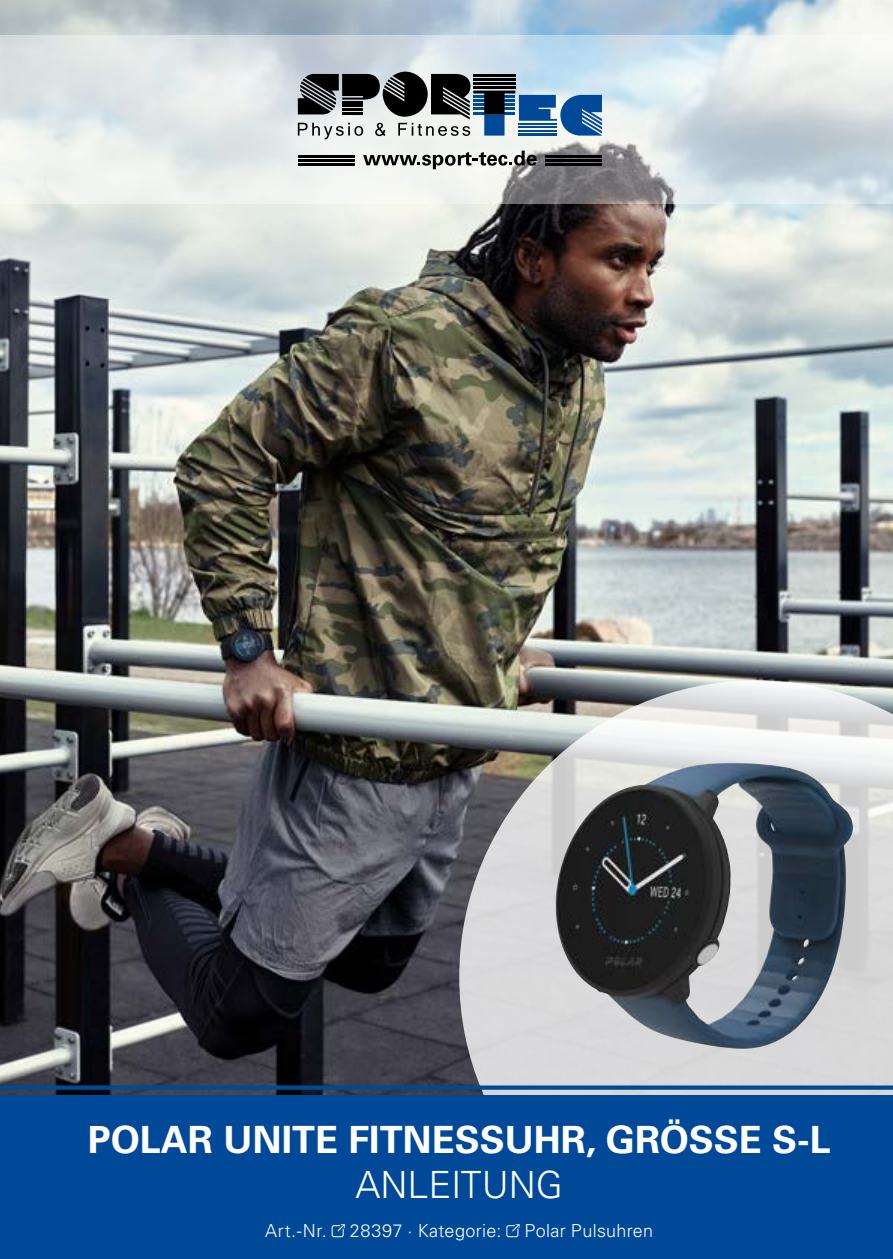
<style>
.page{position:relative;width:893px;height:1259px;background:#fff}
.page>*{position:absolute;margin:0;border:0;box-sizing:border-box;transform-origin:0 0}
.t1{font:700 37.5px "Univers LT Std";color:#fff}
.t2{font:300 37.5px "Univers LT Std";color:#fff}
.t3{font:300 18px "Univers LT Std";letter-spacing:.02em;color:#fff}
</style>
<div class="page">
<img style="left:0;top:0;width:893px;height:1095px">
<svg style="left:0;top:36px;width:893px;height:168px"></svg>
<svg style="left:298px;top:71px;width:304px;height:68px"></svg>
<svg style="left:363px;top:151px;width:174px;height:18px"></svg>
<hr style="left:545px;top:155px;width:57px;height:2px;background:#000">
<hr style="left:545px;top:159px;width:57px;height:2px;background:#000">
<hr style="left:545px;top:163px;width:57px;height:2px;background:#000">
<hr style="left:298px;top:155px;width:56px;height:2px;background:#000">
<hr style="left:298px;top:159px;width:56px;height:2px;background:#000">
<hr style="left:298px;top:163px;width:56px;height:2px;background:#000">
<svg style="left:459px;top:680px;width:434px;height:415px;background:#c5c5c6"></svg>
<svg style="left:0;top:1085px;width:893px;height:4px;background:#0f4f96"></svg>
<div style="left:0;top:1095px;width:893px;height:164px;background:#004999"></div>
<svg style="left:332px;top:1224px;width:13px;height:13px"></svg>
<svg style="left:506px;top:1224px;width:14px;height:13px"></svg>
<img style="left:555px;top:763px;width:298px;height:286px">
<h1 class="t1" style="left:88px;top:1119px;width:744px">POLAR UNITE FITNESSUHR, GRÖSSE S-L</h1>
<h1 class="t2" style="left:355px;top:1170px;width:209px">ANLEITUNG</h1>
<p class="t3" style="left:265px;top:1223px;width:63px">Art.-Nr.</p>
<p class="t3" style="left:350px;top:1223px;width:153px">28397 · Kategorie:</p>
<p class="t3" style="left:524px;top:1223px;width:130px">Polar Pulsuhren</p>
</div>
